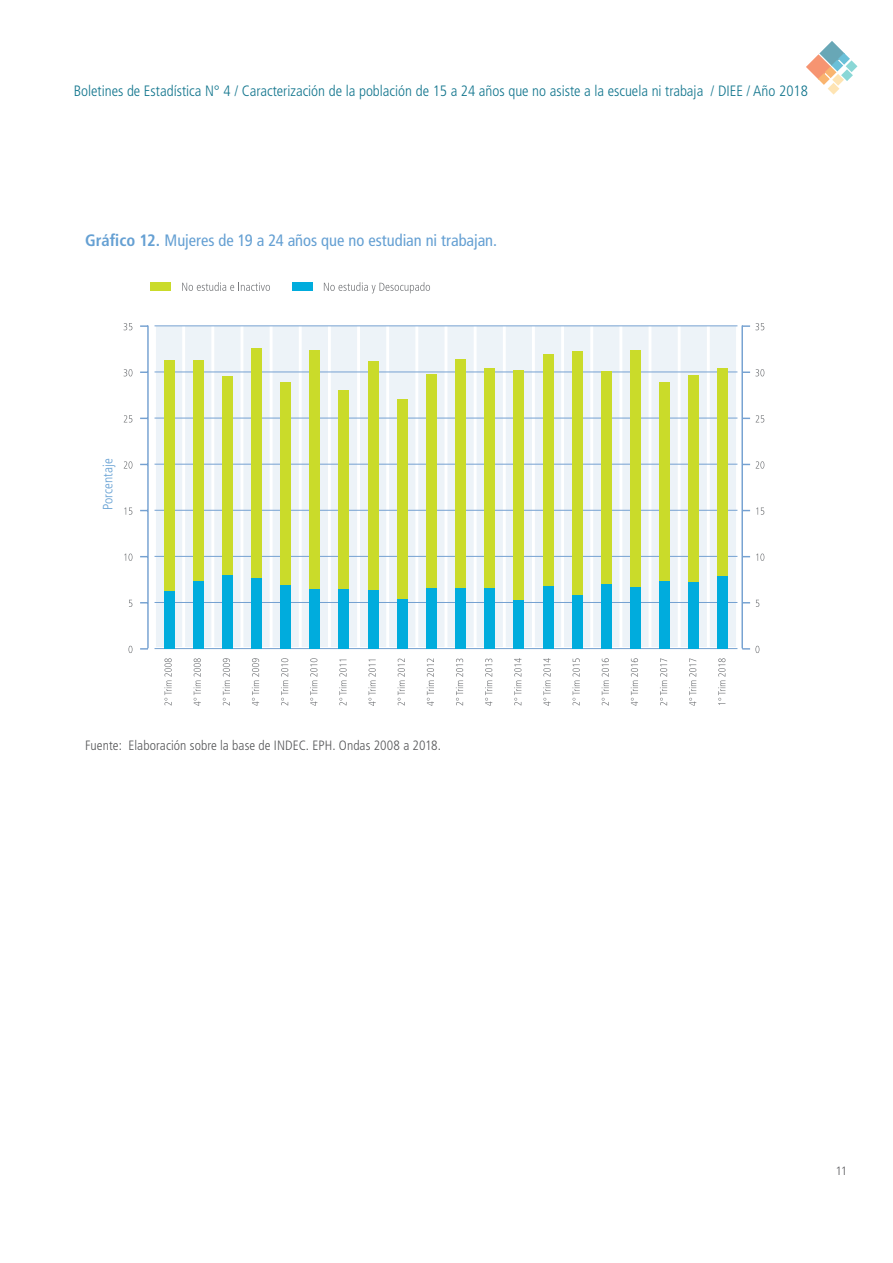
<style>
.page{position:relative;width:893px;height:1263px;background:#fff}
.page>*{position:absolute;margin:0;border:0;box-sizing:border-box;transform-origin:0 0}
.FUENTES-GRAF-TABLAS{font:condensed 16.5px "Frutiger";color:#65a0d3}
.t1{font:300 condensed 15px "Frutiger";color:#13768e}
.FUENTES-GRAF-TABLAS-2{font:300 condensed 13.5px "Frutiger";letter-spacing:.005em;color:#57585a}
.FUENTES-GRAF-TABLAS-3{font:300 condensed 13.5px "Frutiger";letter-spacing:.005em;color:#65a0d3}
.t2{font:300 12px "Frutiger";color:#636366}
.s1{font-weight:700}
</style>
<div class="page">
<svg style="left:806px;top:41px;width:51px;height:54px"></svg>
<div style="left:293px;top:282px;width:20px;height:9px;background:#00acdd"></div>
<svg style="left:324px;top:282px;width:106px;height:11px"></svg>
<svg style="left:182px;top:282px;width:88px;height:9px"></svg>
<div style="left:151px;top:282px;width:20px;height:9px;background:#cadb2a"></div>
<div style="left:155px;top:326px;width:582px;height:323px;background:#edf3f8"></div>
<hr style="left:155px;top:647px;width:582px;height:3px;background:#fff">
<hr style="left:153px;top:326px;width:3px;height:323px;background:#fff">
<hr style="left:182px;top:326px;width:3px;height:323px;background:#fff">
<hr style="left:211px;top:326px;width:3px;height:323px;background:#fff">
<hr style="left:240px;top:326px;width:3px;height:323px;background:#fff">
<hr style="left:270px;top:326px;width:3px;height:323px;background:#fff">
<hr style="left:299px;top:326px;width:3px;height:323px;background:#fff">
<hr style="left:328px;top:326px;width:3px;height:323px;background:#fff">
<hr style="left:357px;top:326px;width:3px;height:323px;background:#fff">
<hr style="left:386px;top:326px;width:3px;height:323px;background:#fff">
<hr style="left:415px;top:326px;width:3px;height:323px;background:#fff">
<hr style="left:445px;top:326px;width:2px;height:323px;background:#fff">
<hr style="left:474px;top:326px;width:3px;height:323px;background:#fff">
<hr style="left:503px;top:326px;width:3px;height:323px;background:#fff">
<hr style="left:532px;top:326px;width:3px;height:323px;background:#fff">
<hr style="left:561px;top:326px;width:3px;height:323px;background:#fff">
<hr style="left:590px;top:326px;width:3px;height:323px;background:#fff">
<hr style="left:619px;top:326px;width:3px;height:323px;background:#fff">
<hr style="left:649px;top:326px;width:2px;height:323px;background:#fff">
<hr style="left:678px;top:326px;width:3px;height:323px;background:#fff">
<hr style="left:707px;top:326px;width:3px;height:323px;background:#fff">
<hr style="left:736px;top:326px;width:3px;height:323px;background:#fff">
<svg style="left:128px;top:646px;width:4px;height:7px"></svg>
<svg style="left:129px;top:600px;width:3px;height:7px"></svg>
<svg style="left:124px;top:553px;width:8px;height:8px"></svg>
<svg style="left:124px;top:507px;width:8px;height:8px"></svg>
<svg style="left:124px;top:461px;width:8px;height:8px"></svg>
<svg style="left:124px;top:415px;width:8px;height:8px"></svg>
<svg style="left:124px;top:369px;width:8px;height:7px"></svg>
<svg style="left:124px;top:323px;width:8px;height:7px"></svg>
<hr style="left:155px;top:648px;width:582px;height:1px;background:#75a1d1">
<hr style="left:155px;top:602px;width:582px;height:1px;background:#75a1d1">
<hr style="left:155px;top:556px;width:582px;height:1px;background:#75a1d1">
<hr style="left:155px;top:510px;width:582px;height:1px;background:#75a1d1">
<hr style="left:155px;top:464px;width:582px;height:1px;background:#75a1d1">
<hr style="left:155px;top:418px;width:582px;height:1px;background:#75a1d1">
<hr style="left:155px;top:372px;width:582px;height:1px;background:#75a1d1">
<hr style="left:155px;top:326px;width:582px;height:1px;background:#75a1d1">
<div style="left:164px;top:590px;width:10px;height:59px;background:#00acdd"></div>
<div style="left:193px;top:581px;width:10px;height:68px;background:#00acdd"></div>
<div style="left:222px;top:575px;width:11px;height:74px;background:#00acdd"></div>
<div style="left:251px;top:577px;width:11px;height:72px;background:#00acdd"></div>
<div style="left:280px;top:584px;width:11px;height:65px;background:#00acdd"></div>
<div style="left:310px;top:589px;width:10px;height:60px;background:#00acdd"></div>
<div style="left:339px;top:589px;width:10px;height:60px;background:#00acdd"></div>
<div style="left:368px;top:589px;width:10px;height:60px;background:#00acdd"></div>
<div style="left:397px;top:599px;width:10px;height:50px;background:#00acdd"></div>
<div style="left:426px;top:587px;width:11px;height:62px;background:#00acdd"></div>
<div style="left:455px;top:588px;width:11px;height:61px;background:#00acdd"></div>
<div style="left:484px;top:588px;width:11px;height:61px;background:#00acdd"></div>
<div style="left:514px;top:600px;width:10px;height:49px;background:#00acdd"></div>
<div style="left:543px;top:586px;width:10px;height:63px;background:#00acdd"></div>
<div style="left:572px;top:595px;width:10px;height:54px;background:#00acdd"></div>
<div style="left:601px;top:583px;width:11px;height:66px;background:#00acdd"></div>
<div style="left:630px;top:586px;width:11px;height:63px;background:#00acdd"></div>
<div style="left:659px;top:581px;width:11px;height:68px;background:#00acdd"></div>
<div style="left:688px;top:582px;width:11px;height:67px;background:#00acdd"></div>
<div style="left:718px;top:576px;width:10px;height:73px;background:#00acdd"></div>
<div style="left:164px;top:360px;width:10px;height:230px;background:#cadb2a"></div>
<div style="left:193px;top:361px;width:10px;height:220px;background:#cadb2a"></div>
<div style="left:222px;top:376px;width:11px;height:199px;background:#cadb2a"></div>
<div style="left:251px;top:348px;width:11px;height:229px;background:#cadb2a"></div>
<div style="left:280px;top:382px;width:11px;height:202px;background:#cadb2a"></div>
<div style="left:310px;top:351px;width:10px;height:238px;background:#cadb2a"></div>
<div style="left:339px;top:390px;width:10px;height:199px;background:#cadb2a"></div>
<div style="left:368px;top:361px;width:10px;height:228px;background:#cadb2a"></div>
<div style="left:397px;top:399px;width:10px;height:200px;background:#cadb2a"></div>
<div style="left:426px;top:374px;width:11px;height:213px;background:#cadb2a"></div>
<div style="left:455px;top:360px;width:11px;height:228px;background:#cadb2a"></div>
<div style="left:484px;top:368px;width:11px;height:220px;background:#cadb2a"></div>
<div style="left:514px;top:370px;width:10px;height:230px;background:#cadb2a"></div>
<div style="left:543px;top:354px;width:10px;height:232px;background:#cadb2a"></div>
<div style="left:572px;top:351px;width:10px;height:244px;background:#cadb2a"></div>
<div style="left:601px;top:371px;width:11px;height:212px;background:#cadb2a"></div>
<div style="left:630px;top:350px;width:11px;height:236px;background:#cadb2a"></div>
<div style="left:659px;top:382px;width:11px;height:199px;background:#cadb2a"></div>
<div style="left:688px;top:376px;width:11px;height:206px;background:#cadb2a"></div>
<div style="left:718px;top:369px;width:10px;height:207px;background:#cadb2a"></div>
<svg style="left:718px;top:658px;width:7px;height:47px"></svg>
<svg style="left:689px;top:658px;width:7px;height:48px"></svg>
<svg style="left:660px;top:658px;width:7px;height:47px"></svg>
<svg style="left:631px;top:658px;width:7px;height:48px"></svg>
<svg style="left:602px;top:658px;width:7px;height:47px"></svg>
<svg style="left:572px;top:658px;width:8px;height:47px"></svg>
<svg style="left:543px;top:658px;width:8px;height:48px"></svg>
<svg style="left:514px;top:658px;width:7px;height:47px"></svg>
<svg style="left:485px;top:659px;width:7px;height:47px"></svg>
<svg style="left:456px;top:659px;width:7px;height:46px"></svg>
<svg style="left:427px;top:658px;width:7px;height:48px"></svg>
<svg style="left:398px;top:658px;width:7px;height:47px"></svg>
<svg style="left:368px;top:659px;width:8px;height:47px"></svg>
<svg style="left:339px;top:659px;width:8px;height:46px"></svg>
<svg style="left:310px;top:658px;width:7px;height:48px"></svg>
<svg style="left:281px;top:658px;width:7px;height:47px"></svg>
<svg style="left:252px;top:658px;width:7px;height:48px"></svg>
<svg style="left:223px;top:658px;width:7px;height:47px"></svg>
<svg style="left:194px;top:658px;width:7px;height:48px"></svg>
<svg style="left:164px;top:658px;width:8px;height:47px"></svg>
<hr style="left:147px;top:326px;width:2px;height:322px;background:#75a1d1">
<svg style="left:140px;top:648px;width:8px;height:2px"></svg>
<svg style="left:140px;top:371px;width:7px;height:2px"></svg>
<svg style="left:140px;top:325px;width:8px;height:2px"></svg>
<hr style="left:741px;top:326px;width:2px;height:322px;background:#75a1d1">
<svg style="left:742px;top:646px;width:17px;height:7px"></svg>
<svg style="left:756px;top:600px;width:3px;height:7px"></svg>
<svg style="left:756px;top:553px;width:8px;height:8px"></svg>
<svg style="left:756px;top:507px;width:8px;height:8px"></svg>
<svg style="left:756px;top:461px;width:8px;height:8px"></svg>
<svg style="left:756px;top:415px;width:8px;height:8px"></svg>
<svg style="left:743px;top:369px;width:21px;height:7px"></svg>
<svg style="left:742px;top:323px;width:22px;height:7px"></svg>
<p class="t1" style="left:74px;top:83px;width:736px">Boletines de Estadística N° 4 / Caracterización de la población de 15 a 24 años que no asiste a la escuela ni trabaja / DIEE / Año 2018</p>
<p class="FUENTES-GRAF-TABLAS" style="left:85px;top:231px;width:414px"><span class="s1">Gráfico 12.</span> Mujeres de 19 a 24 años que no estudian ni trabajan.</p>
<p class="FUENTES-GRAF-TABLAS-3" style="left:100px;top:510px;width:54px;rotate:-90deg">Porcentaje</p>
<p class="FUENTES-GRAF-TABLAS-2" style="left:85px;top:738px;width:357px">Fuente: Elaboración sobre la base de INDEC. EPH. Ondas 2008 a 2018.</p>
<p class="t2" style="left:835px;top:1163px;width:14px">11</p>
</div>
